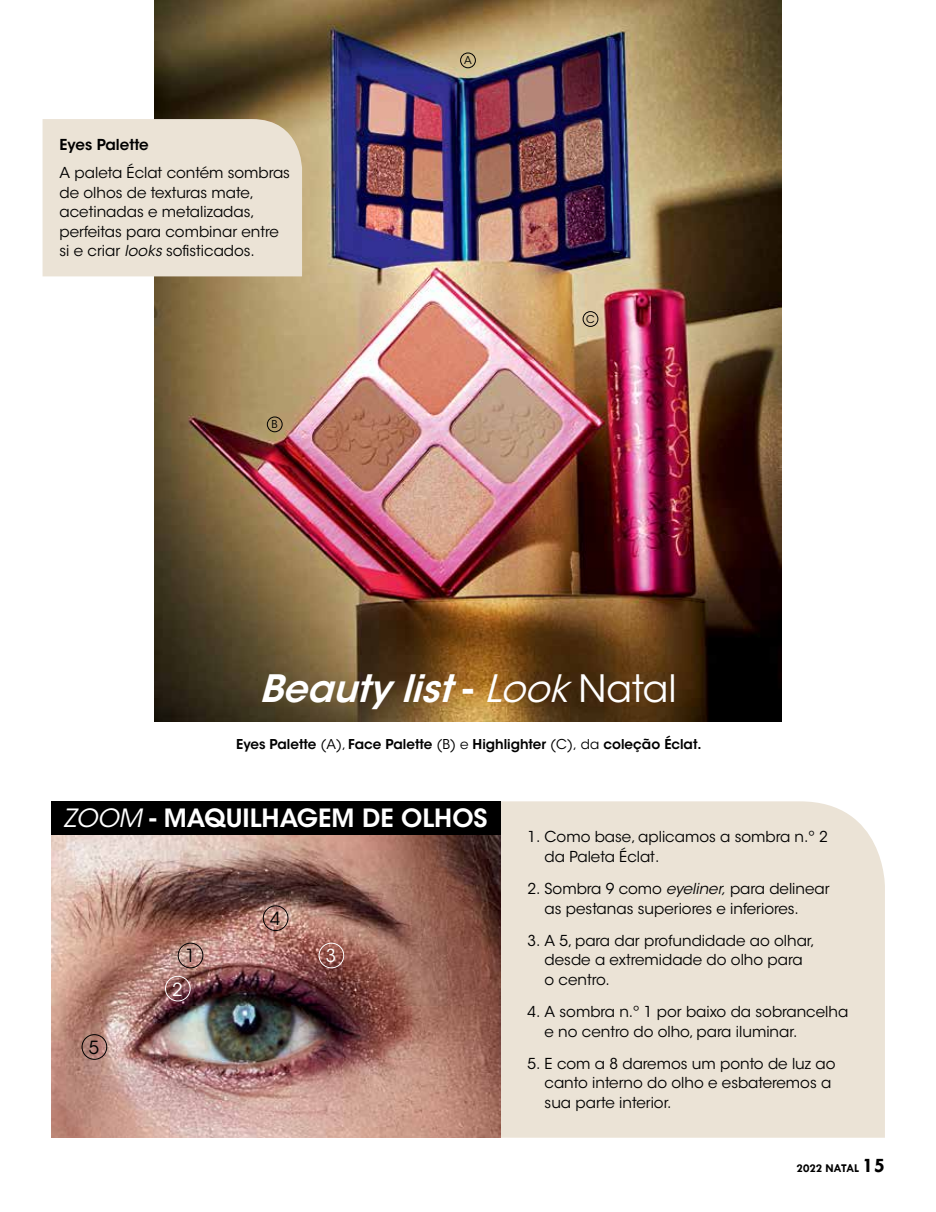
<style>
.page{position:relative;width:936px;height:1212px;background:#fff}
.page>*{position:absolute;margin:0;border:0;box-sizing:border-box;transform-origin:0 0}
.t1{font:italic 600 37.5px "ITC Avant Garde Std";color:#fff}
.t2{font:600 25.05px "ITC Avant Garde Std";color:#fff}
.t3{font:18px "ITC Avant Garde Std";color:#000}
.t4{font:18px "ITC Avant Garde Std";color:#fff}
.t5{font:15px/19.5px "ITC Avant Garde Std";color:#000}
.t6{font:600 15px "ITC Avant Garde Std";color:#000}
.t7{font:600 13.5px "ITC Avant Garde Std";color:#000}
.t8{font:700 12px "Tw Cen";color:#000}
.t9{font:10.8px "ITC Avant Garde Std";color:#000}
.s1{font-style:italic}
.s2{font-style:normal}
.s3{font-weight:400}
.s4{font-weight:400;font-style:normal}
.s5{font-weight:400;font-style:italic}
.s6{font-size:21px}
</style>
<div class="page">
<svg style="left:500px;top:801px;width:384px;height:337px;background:#dfd4c8"></svg>
<img style="left:51px;top:835px;width:449px;height:303px">
<div style="left:178px;top:943px;width:25px;height:25px;border:1px solid #000;border-radius:50%"></div>
<div style="left:165px;top:976px;width:25px;height:25px;border:1px solid #fff;border-radius:50%"></div>
<div style="left:318px;top:943px;width:26px;height:25px;border:1px solid #fff;border-radius:50%"></div>
<div style="left:263px;top:905px;width:25px;height:26px;border:1px solid #000;border-radius:50%"></div>
<div style="left:82px;top:1034px;width:25px;height:26px;border:1px solid #000;border-radius:50%"></div>
<div style="left:51px;top:801px;width:449px;height:34px;background:#000"></div>
<img style="left:155px;top:0;width:626px;height:722px">
<div style="left:43px;top:119px;width:259px;height:157px;background:#ebe3d6"></div>
<div style="left:460px;top:53px;width:15px;height:15px;border:1px solid #000;border-radius:50%"></div>
<div style="left:583px;top:311px;width:15px;height:16px;border:1px solid #000;border-radius:50%"></div>
<div style="left:267px;top:417px;width:15px;height:15px;border:1px solid #000;border-radius:50%"></div>
<p class="t6" style="left:60px;top:135px;width:91px">Eyes Palette</p>
<p class="t5" style="left:60px;top:163px;width:232px">A paleta Éclat contém sombras de olhos de texturas mate, acetinadas e metalizadas, perfeitas para combinar entre si e criar <span class="s1">looks</span> sofisticados.</p>
<p class="t9" style="left:271px;top:418px;width:8px">B</p>
<p class="t9" style="left:464px;top:53px;width:9px">A</p>
<p class="t9" style="left:586px;top:313px;width:10px">C</p>
<h1 class="t1" style="left:259px;top:665px;width:419px">Beautylist<span class="s2">-</span> <span class="s3">Look</span><span class="s4">N a t a l</span></h1>
<p class="t7" style="left:236px;top:735px;width:467px">Eyes Palette <span class="s3">(A),</span> Face Palette <span class="s3">(B) e</span> Highlighter <span class="s3">(C), da</span> coleção Éclat.</p>
<h2 class="t2" style="left:64px;top:801px;width:425px"><span class="s5">ZOOM</span> - MAQUILHAGEM DE OLHOS</h2>
<p class="t3" style="left:89px;top:1036px;width:12px">5</p>
<p class="t3" style="left:185px;top:945px;width:12px">1</p>
<p class="t4" style="left:172px;top:978px;width:12px">2</p>
<p class="t3" style="left:270px;top:908px;width:12px">4</p>
<p class="t4" style="left:326px;top:945px;width:12px">3</p>
<p class="t5" style="left:544px;top:827px;width:285px;text-indent:-17px">1. Como base, aplicamos a sombra n.º 2 da Paleta Éclat.</p>
<p class="t5" style="left:544px;top:879px;width:286px;text-indent:-17px">2. Sombra 9 como <span class="s1">eyeliner,</span> para delinear as pestanas superiores e inferiores.</p>
<p class="t5" style="left:544px;top:931px;width:272px;text-indent:-17px">3. A 5, para dar profundidade ao olhar, desde a extremidade do olho para o centro.</p>
<p class="t5" style="left:544px;top:1002px;width:305px;text-indent:-17px">4. A sombra n.º 1 por baixo da sobrancelha e no centro do olho, para iluminar.</p>
<p class="t5" style="left:544px;top:1054px;width:292px;text-indent:-17px">5. E com a 8 daremos um ponto de luz ao canto interno do olho e esbateremos a sua parte interior.</p>
<p class="t8" style="left:796px;top:1161px;width:90px">2022 NATAL <span class="s6">15</span></p>
</div>
